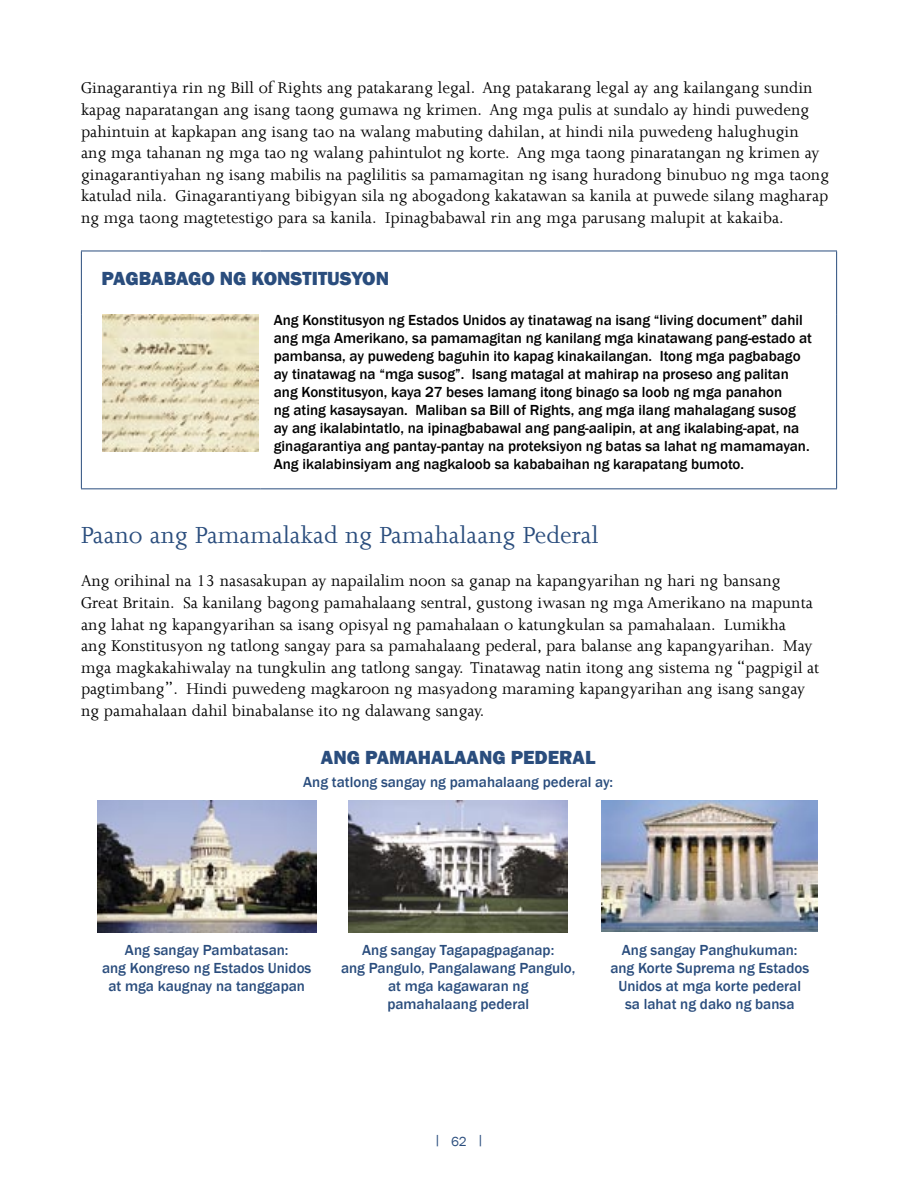
<style>
.page{position:relative;width:918px;height:1188px;background:#fff}
.page>*{position:absolute;margin:0;border:0;box-sizing:border-box;transform-origin:0 0}
.t1{font:27px "Joanna";color:#2a4d7d}
.Heading_2{font:800 19.5px "Franklin Gothic";color:#2a4d7d}
.t2{font:18px/21.6px "Joanna";color:#000}
.t3{font:500 15px/18px "Franklin Gothic";color:#000}
.t4{font:500 15px/18px "Franklin Gothic";color:#2a4d7d;text-align:center}
.t5{font:13.5px "Franklin Gothic";color:#2a4d7d}
</style>
<div class="page">
<hr style="left:81px;top:251px;width:179px;height:1px;background:#2a4d7d">
<hr style="left:81px;top:251px;width:1px;height:63px;background:#2a4d7d">
<hr style="left:260px;top:251px;width:577px;height:1px;background:#2a4d7d">
<hr style="left:836px;top:251px;width:1px;height:63px;background:#2a4d7d">
<hr style="left:81px;top:314px;width:1px;height:174px;background:#2a4d7d">
<hr style="left:81px;top:488px;width:179px;height:1px;background:#2a4d7d">
<hr style="left:836px;top:314px;width:1px;height:174px;background:#2a4d7d">
<hr style="left:260px;top:488px;width:577px;height:1px;background:#2a4d7d">
<img style="left:103px;top:314px;width:155px;height:138px">
<img style="left:97px;top:800px;width:219px;height:132px">
<img style="left:349px;top:800px;width:219px;height:132px">
<img style="left:602px;top:800px;width:216px;height:132px">
<p class="t2" style="left:81px;top:77px;width:750px">Ginagarantiya rin ng Bill of Rights ang patakarang legal. Ang patakarang legal ay ang kailangang sundin kapag naparatangan ang isang taong gumawa ng krimen. Ang mga pulis at sundalo ay hindi puwedeng pahintuin at kapkapan ang isang tao na walang mabuting dahilan, at hindi nila puwedeng halughugin<br>ang mga tahanan ng mga tao ng walang pahintulot ng korte. Ang mga taong pinaratangan ng krimen ay ginagarantiyahan ng isang mabilis na paglilitis sa pamamagitan ng isang huradong binubuo ng mga taong katulad nila. Ginagarantiyang bibigyan sila ng abogadong kakatawan sa kanila at puwede silang magharap ng mga taong magtetestigo para sa kanila. Ipinagbabawal rin ang mga parusang malupit at kakaiba.</p>
<p class="Heading_2" style="left:102px;top:266px;width:289px">PAGBABAGO NG KONSTITUSYON</p>
<p class="t3" style="left:274px;top:311px;width:540px">Ang Konstitusyon ng Estados Unidos ay tinatawag na isang “living document” dahil ang mga Amerikano, sa pamamagitan ng kanilang mga kinatawang pang-estado at pambansa, ay puwedeng baguhin ito kapag kinakailangan. Itong mga pagbabago ay tinatawag na “mga susog”. Isang matagal at mahirap na proseso ang palitan ang Konstitusyon, kaya 27 beses lamang itong binago sa loob ng mga panahon<br>ng ating kasaysayan. Maliban sa Bill of Rights, ang mga ilang mahalagang susog ay ang ikalabintatlo, na ipinagbabawal ang pang-aalipin, at ang ikalabing-apat, na ginagarantiya ang pantay-pantay na proteksiyon ng batas sa lahat ng mamamayan.<br>Ang ikalabinsiyam ang nagkaloob sa kababaihan ng karapatang bumoto.</p>
<p class="t1" style="left:81px;top:519px;width:519px">Paano ang Pamamalakad ng Pamahalaang Pederal</p>
<p class="t2" style="left:81px;top:570px;width:740px">Ang orihinal na 13 nasasakupan ay napailalim noon sa ganap na kapangyarihan ng hari ng bansang Great Britain. Sa kanilang bagong pamahalaang sentral, gustong iwasan ng mga Amerikano na mapunta ang lahat ng kapangyarihan sa isang opisyal ng pamahalaan o katungkulan sa pamahalaan. Lumikha<br>ang Konstitusyon ng tatlong sangay para sa pamahalaang pederal, para balanse ang kapangyarihan. May mga magkakahiwalay na tungkulin ang tatlong sangay. Tinatawag natin itong ang sistema ng “pagpigil at pagtimbang”. Hindi puwedeng magkaroon ng masyadong maraming kapangyarihan ang isang sangay ng pamahalaan dahil binabalanse ito ng dalawang sangay.</p>
<p class="Heading_2" style="left:321px;top:745px;width:276px">ANG PAMAHALAANG PEDERAL</p>
<p class="t4" style="left:303px;top:773px;width:311px">Ang tatlong sangay ng pamahalaang pederal ay:</p>
<p class="t4" style="left:102px;top:941px;width:211px">Ang sangay Pambatasan:<br>ang Kongreso ng Estados Unidos at mga kaugnay na tanggapan</p>
<p class="t4" style="left:341px;top:941px;width:236px">Ang sangay Tagapagpaganap:<br>ang Pangulo, Pangalawang Pangulo, at mga kagawaran ng<br>pamahalaang pederal</p>
<p class="t4" style="left:610px;top:941px;width:200px">Ang sangay Panghukuman: ang Korte Suprema ng Estados<br>Unidos at mga korte pederal sa lahat ng dako ng bansa</p>
<p class="t5" style="left:434px;top:1132px;width:51px">| 62 |</p>
</div>
